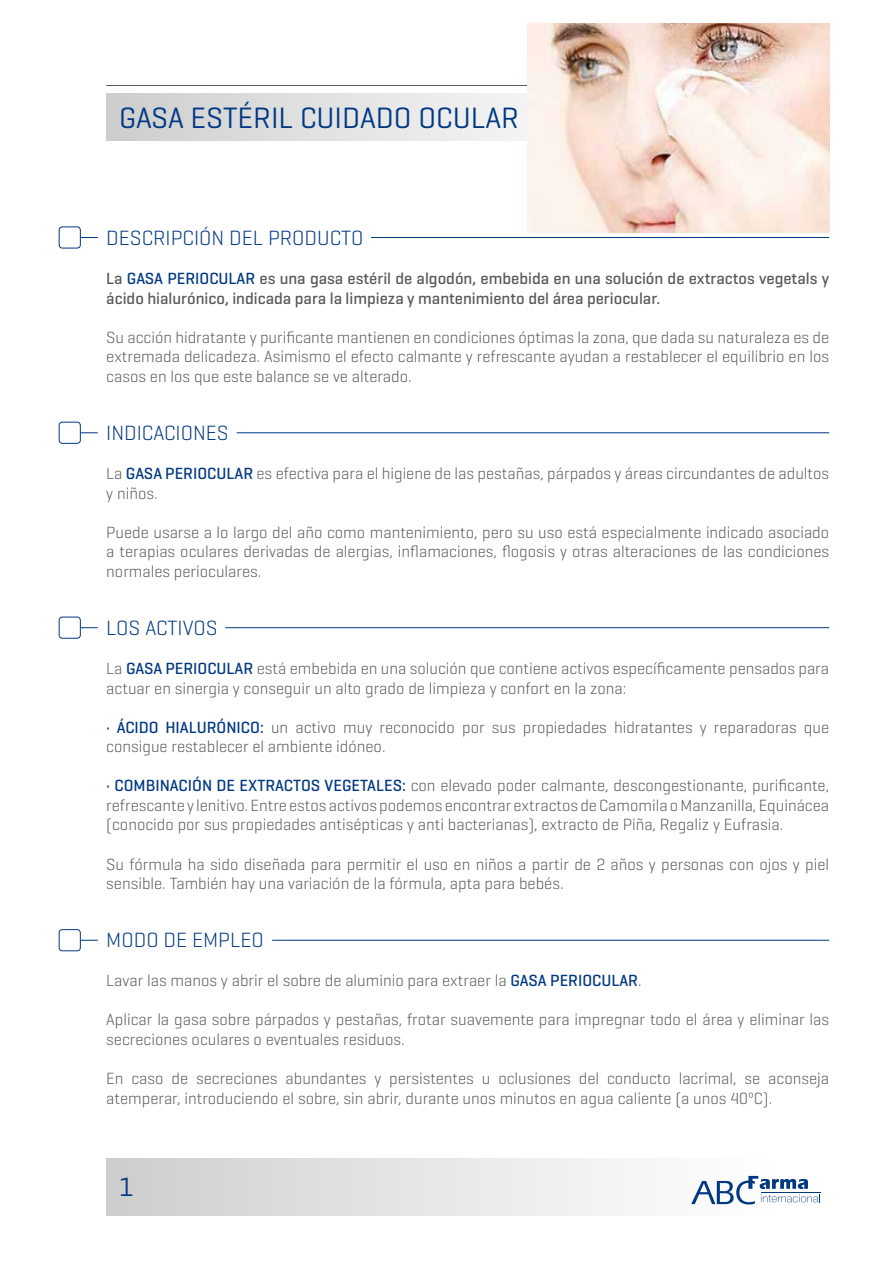
<style>
.page{position:relative;width:893px;height:1263px;background:#fff}
.page>*{position:absolute;margin:0;border:0;box-sizing:border-box;transform-origin:0 0}
.t1{font:30px "Geogrotesque";color:#003882}
.t2{font:27px "Geogrotesque";color:#003882}
.t3{font:300 21px "Geogrotesque";color:#003882}
.t4{font:300 16.5px/19.5px "Geogrotesque";color:#57585a}
.t5{font:500 16.5px/19.5px "Geogrotesque";color:#57585a}
.s1{color:#003882}
.s2{font-weight:500;color:#003882}
</style>
<div class="page">
<svg style="left:106px;top:94px;width:421px;height:46px"></svg>
<hr style="left:106px;top:85px;width:481px;height:1px;background:#57585a">
<hr style="left:371px;top:237px;width:458px;height:1px;background:#003882">
<div style="left:59px;top:226px;width:22px;height:22px;border:1px solid #003882;border-radius:3px"></div>
<svg style="left:81px;top:237px;width:17px;height:1px"></svg>
<hr style="left:237px;top:432px;width:592px;height:1px;background:#003882">
<div style="left:59px;top:422px;width:22px;height:22px;border:1px solid #003882;border-radius:3px"></div>
<svg style="left:81px;top:432px;width:17px;height:1px"></svg>
<hr style="left:272px;top:940px;width:557px;height:1px;background:#003882">
<div style="left:59px;top:929px;width:22px;height:22px;border:1px solid #003882;border-radius:3px"></div>
<svg style="left:81px;top:940px;width:17px;height:1px"></svg>
<hr style="left:225px;top:627px;width:604px;height:1px;background:#003882">
<div style="left:59px;top:617px;width:22px;height:22px;border:1px solid #003882;border-radius:3px"></div>
<svg style="left:81px;top:627px;width:17px;height:1px"></svg>
<img style="left:527px;top:23px;width:302px;height:210px">
<div style="left:106px;top:1159px;width:723px;height:56px;background:linear-gradient(to right,#cecfcf,#fff)"></div>
<svg style="left:691px;top:1176px;width:129px;height:28px"></svg>
<hr style="left:761px;top:1192px;width:59px;height:1px;background:#003882">
<h1 class="t1" style="left:119px;top:99px;width:401px">GASA ESTÉRIL CUIDADO OCULAR</h1>
<p class="t3" style="left:106px;top:225px;width:259px">DESCRIPCIÓN DEL PRODUCTO</p>
<p class="t5" style="left:106px;top:269px;width:724px">La <span class="s1">GASA PERIOCULAR</span> es una gasa estéril de algodón, embebida en una solución de extractos vegetals y ácido hialurónico, indicada para la limpieza y mantenimiento del área periocular.</p>
<p class="t4" style="left:106px;top:327px;width:724px;text-align:justify">Su acción hidratante y purificante mantienen en condiciones óptimas la zona, que dada su naturaleza es de extremada delicadeza. Asimismo el efecto calmante y refrescante ayudan a restablecer el equilibrio en los casos en los que este balance se ve alterado.</p>
<p class="t3" style="left:106px;top:420px;width:124px">INDICACIONES</p>
<p class="t4" style="left:106px;top:463px;width:724px">La <span class="s2">GASA PERIOCULAR</span> es efectiva para el higiene de las pestañas, párpados y áreas circundantes de adultos y niños.</p>
<p class="t4" style="left:106px;top:522px;width:724px;text-align:justify">Puede usarse a lo largo del año como mantenimiento, pero su uso está especialmente indicado asociado a terapias oculares derivadas de alergias, inflamaciones, flogosis y otras alteraciones de las condiciones normales perioculares.</p>
<p class="t3" style="left:106px;top:615px;width:113px">LOS ACTIVOS</p>
<p class="t4" style="left:106px;top:658px;width:724px">La <span class="s2">GASA PERIOCULAR</span> está embebida en una solución que contiene activos específicamente pensados para actuar en sinergia y conseguir un alto grado de limpieza y confort en la zona:</p>
<p class="t4" style="left:106px;top:717px;width:724px"><span class="s2">· ÁCIDO HIALURÓNICO:</span> un activo muy reconocido por sus propiedades hidratantes y reparadoras que consigue restablecer el ambiente idóneo.</p>
<p class="t4" style="left:106px;top:775px;width:724px;text-align:justify"><span class="s2">· COMBINACIÓN DE EXTRACTOS VEGETALES:</span> con elevado poder calmante, descongestionante, purificante, refrescante y lenitivo. Entre estos activos podemos encontrar extractos de Camomila o Manzanilla, Equinácea (conocido por sus propiedades antisépticas y anti bacterianas), extracto de Piña, Regaliz y Eufrasia.</p>
<p class="t4" style="left:106px;top:853px;width:724px">Su fórmula ha sido diseñada para permitir el uso en niños a partir de 2 años y personas con ojos y piel sensible. También hay una variación de la fórmula, apta para bebés.</p>
<p class="t3" style="left:106px;top:927px;width:159px">MODO DE EMPLEO</p>
<p class="t4" style="left:106px;top:970px;width:537px">Lavar las manos y abrir el sobre de aluminio para extraer la <span class="s2">GASA PERIOCULAR</span>.</p>
<p class="t4" style="left:106px;top:1009px;width:724px">Aplicar la gasa sobre párpados y pestañas, frotar suavemente para impregnar todo el área y eliminar las secreciones oculares o eventuales residuos.</p>
<p class="t4" style="left:106px;top:1068px;width:724px">En caso de secreciones abundantes y persistentes u oclusiones del conducto lacrimal, se aconseja atemperar, introduciendo el sobre, sin abrir, durante unos minutos en agua caliente (a unos 40ºC).</p>
<h2 class="t2" style="left:119px;top:1170px;width:16px">1</h2>
</div>
